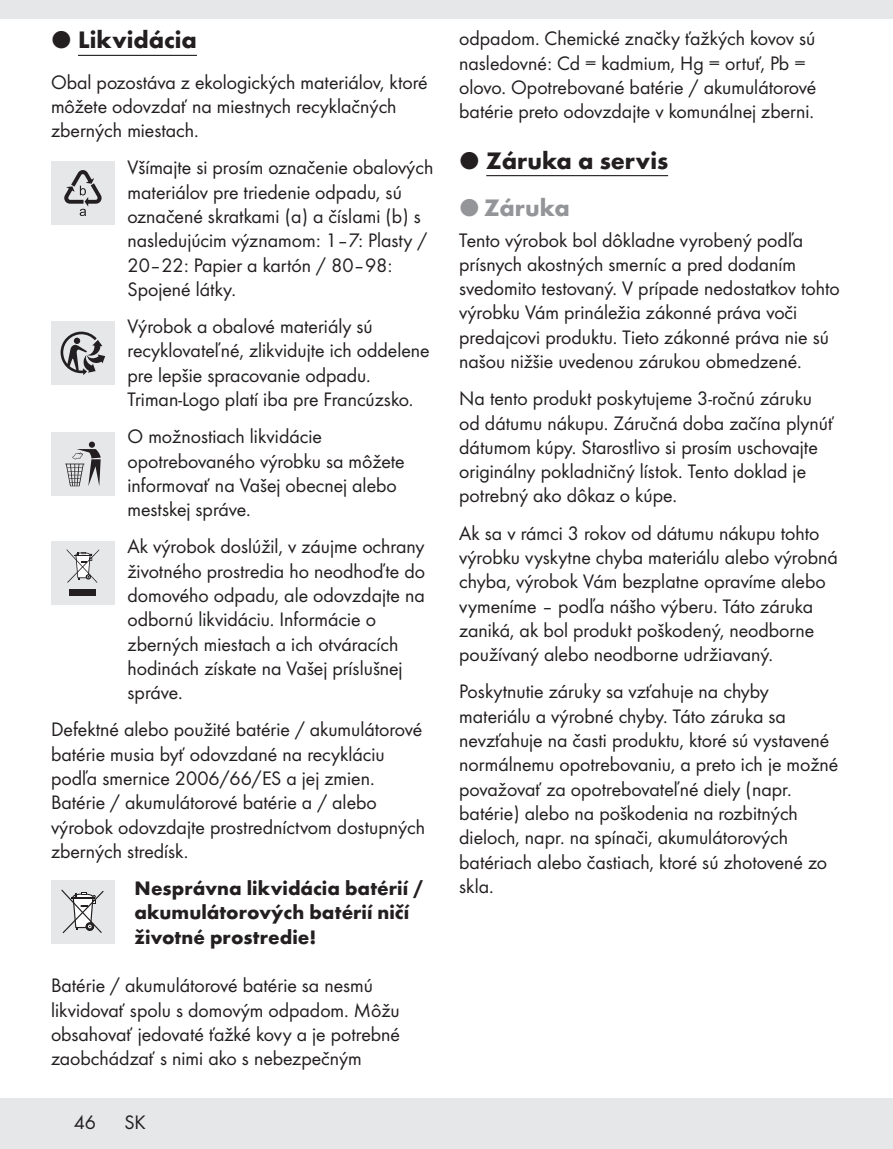
<style>
.page{position:relative;width:893px;height:1149px;background:#fff}
.page>*{position:absolute;margin:0;border:0;box-sizing:border-box;transform-origin:0 0}
.t1{font:700 24.75px/47px "Futura";color:#231f20}
.t2{font:20.25px/24.3px "Futura Boo";color:#231f20}
.t3{font:700 20.25px/24.3px "Futura";color:#231f20}
.s1{font-family:"European Pi Three";font-weight:400}
.s2{font-family:"European Pi Three";font-weight:400;color:#939598}
.s3{color:#939598}
</style>
<div class="page">
<div style="left:0;top:1097px;width:893px;height:51px;background:#e6e7e9"></div>
<div style="left:0;top:0;width:893px;height:19px;background:#e6e7e9"></div>
<hr style="left:78px;top:55px;width:119px;height:1px;background:#231f20">
<div style="left:51px;top:161px;width:64px;height:64px;background:#e6e7e9"></div>
<svg style="left:64px;top:170px;width:38px;height:46px"></svg>
<div style="left:51px;top:321px;width:64px;height:64px;background:#e6e7e9"></div>
<svg style="left:61px;top:331px;width:44px;height:44px"></svg>
<div style="left:51px;top:432px;width:64px;height:63px;background:#e6e7e9"></div>
<svg style="left:65px;top:441px;width:36px;height:45px"></svg>
<div style="left:51px;top:540px;width:64px;height:64px;background:#e6e7e9"></div>
<div style="left:69px;top:589px;width:27px;height:7px;background:#231f20"></div>
<svg style="left:67px;top:549px;width:32px;height:33px"></svg>
<div style="left:51px;top:880px;width:64px;height:64px;background:#e6e7e9"></div>
<svg style="left:61px;top:889px;width:43px;height:44px"></svg>
<hr style="left:486px;top:175px;width:182px;height:1px;background:#231f20">
<p class="t1" style="left:51px;top:15px;width:147px"><span class="s1">P</span> Likvidácia</p>
<p class="t2" style="left:51px;top:69px;width:378px">Obal pozostáva z ekologických materiálov, ktoré môžete odovzdať na miestnych recyklačných zberných miestach.</p>
<p class="t2" style="left:128px;top:154px;width:307px">Všímajte si prosím označenie obalových materiálov pre triedenie odpadu, sú označené skratkami (a) a číslami (b) s nasledujúcim významom: 1–7: Plasty / 20–22: Papier a kartón / 80–98:<br>Spojené látky.</p>
<p class="t2" style="left:128px;top:313px;width:304px">Výrobok a obalové materiály sú recyklovateľné, zlikvidujte ich oddelene pre lepšie spracovanie odpadu.<br>Triman-Logo platí iba pre Francúzsko.</p>
<p class="t2" style="left:128px;top:423px;width:279px">O možnostiach likvidácie opotrebovaného výrobku sa môžete informovať na Vašej obecnej alebo mestskej správe.</p>
<p class="t2" style="left:128px;top:533px;width:299px">Ak výrobok doslúžil, v záujme ochrany životného prostredia ho neodhoďte do domového odpadu, ale odovzdajte na odbornú likvidáciu. Informácie o zberných miestach a ich otváracích hodinách získate na Vašej príslušnej správe.</p>
<p class="t2" style="left:51px;top:716px;width:376px">Defektné alebo použité batérie / akumulátorové batérie musia byť odovzdané na recykláciu podľa smernice 2006/66/ES a jej zmien.<br>Batérie / akumulátorové batérie a / alebo výrobok odovzdajte prostredníctvom dostupných zberných stredísk.</p>
<p class="t3" style="left:135px;top:874px;width:290px">Nesprávna likvidácia batérií / akumulátorových batérií ničí životné prostredie!</p>
<p class="t2" style="left:51px;top:971px;width:351px">Batérie / akumulátorové batérie sa nesmú likvidovať spolu s domovým odpadom. Môžu obsahovať jedovaté ťažké kovy a je potrebné zaobchádzať s nimi ako s nebezpečným</p>
<p class="t2" style="left:74px;top:1108px;width:24px">46</p>
<p class="t2" style="left:124px;top:1108px;width:23px">SK</p>
<p class="t2" style="left:459px;top:25px;width:358px">odpadom. Chemické značky ťažkých kovov sú nasledovné: Cd = kadmium, Hg = ortuť, Pb = olovo. Opotrebované batérie / akumulátorové batérie preto odovzdajte v komunálnej zberni.</p>
<p class="t1" style="left:459px;top:135px;width:210px"><span class="s1">P</span> Záruka a servis<br><span class="s2">P</span> <span class="s3">Záruka</span></p>
<p class="t2" style="left:459px;top:226px;width:382px">Tento výrobok bol dôkladne vyrobený podľa prísnych akostných smerníc a pred dodaním svedomito testovaný. V prípade nedostatkov tohto výrobku Vám prináležia zákonné práva voči predajcovi produktu. Tieto zákonné práva nie sú našou nižšie uvedenou zárukou obmedzené.</p>
<p class="t2" style="left:459px;top:385px;width:376px">Na tento produkt poskytujeme 3-ročnú záruku od dátumu nákupu. Záručná doba začína plynúť dátumom kúpy. Starostlivo si prosím uschovajte originálny pokladničný lístok. Tento doklad je potrebný ako dôkaz o kúpe.</p>
<p class="t2" style="left:459px;top:519px;width:380px">Ak sa v rámci 3 rokov od dátumu nákupu tohto výrobku vyskytne chyba materiálu alebo výrobná chyba, výrobok Vám bezplatne opravíme alebo vymeníme – podľa nášho výberu. Táto záruka zaniká, ak bol produkt poškodený, neodborne používaný alebo neodborne udržiavaný.</p>
<p class="t2" style="left:459px;top:678px;width:381px">Poskytnutie záruky sa vzťahuje na chyby materiálu a výrobné chyby. Táto záruka sa nevzťahuje na časti produktu, ktoré sú vystavené normálnemu opotrebovaniu, a preto ich je možné považovať za opotrebovateľné diely (napr. batérie) alebo na poškodenia na rozbitných dieloch, napr. na spínači, akumulátorových batériach alebo častiach, ktoré sú zhotovené zo skla.</p>
</div>
